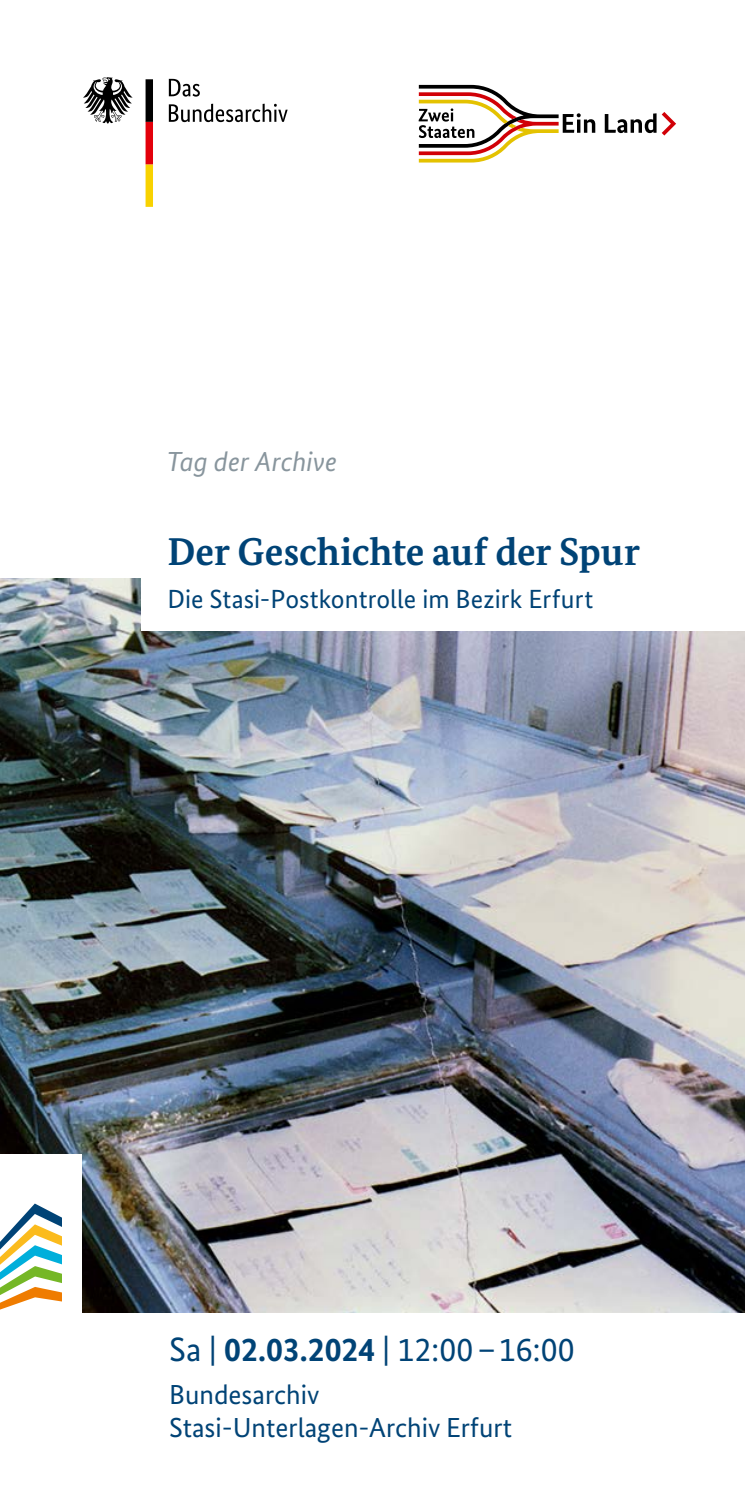
<style>
.page{position:relative;width:745px;height:1489px;background:#fff}
.page>*{position:absolute;margin:0;border:0;box-sizing:border-box;transform-origin:0 0}
.P-Titel_20-25_110{font:700 38.75px "Bundes Serif";letter-spacing:-.005em;color:#004376}
.P-Untertitel_11_5_13_8{font:33.75px "Bundes Sans";color:#004376}
.P-Untertitel_11_5_13_8-2{font:27.5px "Bundes Sans";color:#004376}
.P-Titel_20-25_110-2{font:italic 27.5px "Bundes Sans";color:#88959d}
.P-Titel_20-25_110-3{font:26.25px "Bundes Sans";color:#004376}
.s1{font-weight:700}
</style>
<div class="page">
<img style="left:0;top:578px;width:744px;height:734px">
<svg style="left:169px;top:79px;width:118px;height:43px"></svg>
<svg style="left:83px;top:77px;width:49px;height:47px"></svg>
<svg style="left:145px;top:79px;width:8px;height:128px"></svg>
<div style="left:0;top:1153px;width:81px;height:159px;background:#fff"></div>
<svg style="left:0;top:1203px;width:62px;height:106px"></svg>
<div style="left:142px;top:422px;width:602px;height:209px;background:#fff"></div>
<svg style="left:418px;top:85px;width:257px;height:77px"></svg>
<p class="P-Titel_20-25_110-2" style="left:167px;top:445px;width:172px">Tag der Archive</p>
<p class="P-Titel_20-25_110" style="left:167px;top:528px;width:473px">Der Geschichte auf der Spur</p>
<p class="P-Titel_20-25_110-3" style="left:167px;top:583px;width:427px">Die Stasi-Postkontrolle im Bezirk Erfurt</p>
<p class="P-Untertitel_11_5_13_8" style="left:169px;top:1328px;width:406px">Sa | <span class="s1">02.03.2024</span> | 12:00 –16:00</p>
<p class="P-Untertitel_11_5_13_8-2" style="left:169px;top:1377px;width:151px">Bundesarchiv</p>
<p class="P-Untertitel_11_5_13_8-2" style="left:169px;top:1410px;width:344px">Stasi-Unterlagen-Archiv Erfurt</p>
</div>
